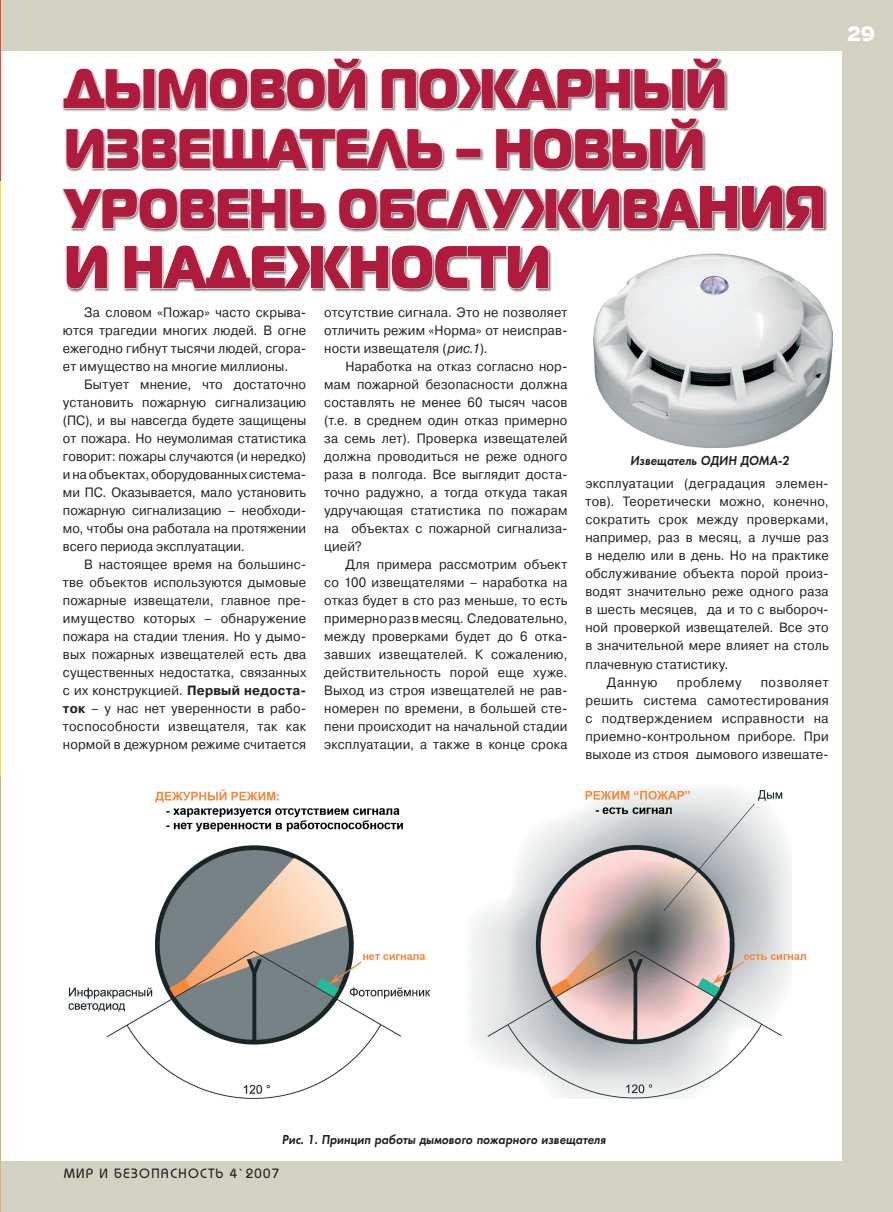
<style>
.page{position:relative;width:893px;height:1212px;background:#fff}
.page>*{position:absolute;margin:0;border:0;box-sizing:border-box;transform-origin:0 0}
.t1{font:60px "Magistral Black C";letter-spacing:-.01em;color:#ae1b3d;scale:.88 1}
.t2{font:55.5px/60px "Magistral Black C";letter-spacing:-.01em;color:#ae1b3d;scale:.88 1}
.t3{font:19.5px "Adver Gothic C";color:#fff}
.t4{font:13.5px/18px "Pragmatica C";letter-spacing:.015em;color:#231f20;text-align:justify;scale:.95 1}
.t5{font:italic 13.5px "Futura Demi C";color:#231f20;scale:.92 1}
.t6{font:500 13.5px "Bauhaus C";letter-spacing:.1em;color:#231f20}
.t7{font:13.5px "Pragmatica C";letter-spacing:.045em;color:#231f20;scale:.95 1}
.s1{font-size:60px}
.s2{font-weight:700}
.s3{font-style:italic}
</style>
<div class="page">
<div style="left:0;top:1161px;width:893px;height:51px;background:#d2d1c2"></div>
<div style="left:842px;top:0;width:51px;height:1212px;background:#d2d1c2"></div>
<div style="left:0;top:0;width:893px;height:51px;background:#d2d1c2"></div>
<img style="left:0;top:0;width:1px;height:1212px">
<div style="left:62px;top:57px;width:766px;height:236px;background:#231f20;opacity:.6"></div>
<svg style="left:63px;top:57px;width:303px;height:53px"></svg>
<svg style="left:381px;top:57px;width:345px;height:53px"></svg>
<svg style="left:65px;top:128px;width:378px;height:41px"></svg>
<div style="left:456px;top:148px;width:25px;height:10px;border:1px solid #fff"></div>
<svg style="left:495px;top:117px;width:209px;height:53px"></svg>
<svg style="left:62px;top:187px;width:264px;height:43px"></svg>
<svg style="left:338px;top:185px;width:486px;height:45px"></svg>
<svg style="left:66px;top:245px;width:42px;height:44px"></svg>
<svg style="left:124px;top:244px;width:425px;height:46px"></svg>
<img style="left:68px;top:788px;width:739px;height:311px">
<img style="left:593px;top:235px;width:240px;height:213px">
<h2 class="t2" style="left:64px;top:55px;width:867px">дымовой пожарный извещатель – новый уровень обслужива<span class="s1">ния</span></h2>
<h1 class="t1" style="left:64px;top:228px;width:555px">и надежности</h1>
<p class="t4" style="left:63px;top:304px;width:258px;text-indent:21px">За словом «Пожар» часто скрыва&shy;ются трагедии многих людей. В огне ежегодно гибнут тысячи людей, сгора&shy;ет имущество на многие миллионы.</p>
<p class="t4" style="left:63px;top:376px;width:258px;text-indent:21px">Бытует мнение, что достаточно установить пожарную сигнализацию (ПС), и вы навсегда будете защищены от пожара. Но неумолимая статистика говорит: пожары случаются (и нередко) и на объектах, оборудованных система&shy;ми ПС. Оказывается, мало установить пожарную сигнализацию – необходи&shy;мо, чтобы она работала на протяжении всего периода эксплуатации.</p>
<p class="t4" style="left:63px;top:556px;width:258px;text-indent:21px">В настоящее время на большинс&shy;тве объектов используются дымовые пожарные извещатели, главное пре&shy;имущество которых – обнаружение пожара на стадии тления. Но у дымо&shy;вых пожарных извещателей есть два существенных недостатка, связанных с их конструкцией. <span class="s2">Первый недоста&shy;ток</span> – у нас нет уверенности в рабо&shy;тоспособности извещателя, так как нормой в дежурном режиме считается</p>
<p class="t4" style="left:324px;top:304px;width:258px">отсутствие сигнала. Это не позволяет отличить режим «Норма» от неисправ&shy;ности извещателя (<span class="s3">рис.1</span>).</p>
<p class="t4" style="left:324px;top:358px;width:258px;text-indent:21px">Наработка на отказ согласно нор&shy;мам пожарной безопасности должна составлять не менее 60 тысяч часов (т.е. в среднем один отказ примерно за семь лет). Проверка извещателей должна проводиться не реже одного раза в полгода. Все выглядит доста&shy;точно радужно, а тогда откуда такая удручающая статистика по пожарам на объектах с пожарной сигнализа&shy;цией?</p>
<p class="t4" style="left:324px;top:556px;width:258px;text-indent:21px">Для примера рассмотрим объект со 100 извещателями – наработка на отказ будет в сто раз меньше, то есть примерно раз в месяц. Следовательно, между проверками будет до 6 отка&shy;завших извещателей. К сожалению, действительность порой еще хуже.<br>Выход из строя извещателей не рав&shy;номерен по времени, в большей сте&shy;пени происходит на начальной стадии эксплуатации, а также в конце срока</p>
<p class="t5" style="left:630px;top:452px;width:174px">Извещатель ОДИН ДОМА-2</p>
<p class="t4" style="left:585px;top:475px;width:258px">эксплуатации (деградация элемен-</p>
<p class="t4" style="left:585px;top:493px;width:258px">тов). Теоретически можно, конечно,</p>
<p class="t4" style="left:585px;top:511px;width:257px">сократить срок между проверками,</p>
<p class="t4" style="left:585px;top:529px;width:258px">например, раз в месяц, а лучше раз</p>
<p class="t4" style="left:585px;top:547px;width:258px">в неделю или в день. Но на практике</p>
<p class="t4" style="left:585px;top:565px;width:258px">обслуживание объекта порой произ-</p>
<p class="t4" style="left:585px;top:583px;width:258px">водят значительно реже одного раза</p>
<p class="t4" style="left:585px;top:601px;width:258px">в шесть месяцев, да и то с выбороч-</p>
<p class="t4" style="left:585px;top:619px;width:258px">ной проверкой извещателей. Все это</p>
<p class="t4" style="left:585px;top:637px;width:258px">в значительной мере влияет на столь</p>
<p class="t4" style="left:585px;top:655px;width:152px">плачевную статистику.</p>
<p class="t4" style="left:607px;top:673px;width:55px">Данную</p>
<p class="t7" style="left:677px;top:674px;width:70px">проблему</p>
<p class="t4" style="left:585px;top:673px;width:258px;text-indent:175px">позволяет решить система самотестирования с подтверждением исправности на приемно-контрольном приборе. При выходе из строя дымового извещате-</p>
<h3 class="t3" style="left:847px;top:23px;width:29px">29</h3>
<p class="t5" style="left:282px;top:1132px;width:354px">Рис. 1. Принцип работы дымового пожарного извещателя</p>
<p class="t6" style="left:64px;top:1165px;width:217px">МИР И БЕЗОПАСНОСТЬ 4`2007</p>
</div>
